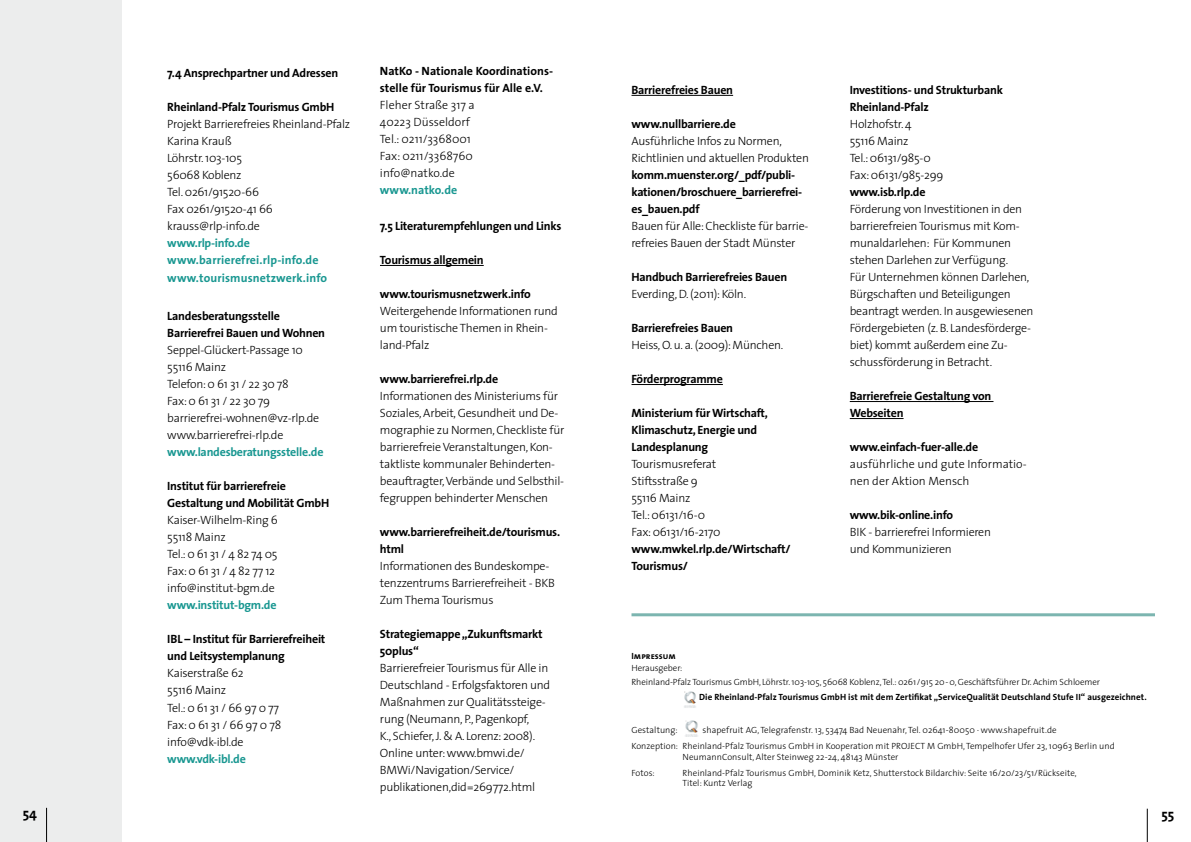
<style>
.page{position:relative;width:1191px;height:842px;background:#fff}
.page>*{position:absolute;margin:0;border:0;box-sizing:border-box;transform-origin:0 0}
.t1{font:700 14px "The Sans";color:#000}
.t2{font:300 12px/17px "The Sans";letter-spacing:-.02em;color:#000}
.t3{font:700 12px/17px "The Sans";letter-spacing:-.02em;color:#000}
.t4{font:300 12px/17px "The Sans";color:#000}
.t5{font:700 12px "The Sans";letter-spacing:-.01em;color:#199791}
.t6{font:700 12px/17px "The Sans";letter-spacing:.01em;color:#199791}
.t7{font:700 12px/17px "The Sans";color:#000}
.t8{font:300 9px/14.8px "The Sans";letter-spacing:.005em;color:#000}
.t9{font:700 9px "The Sans";letter-spacing:.005em;color:#000}
.t10{font:9px "The Sans Bold Caps";letter-spacing:.005em;color:#000}
</style>
<div class="page">
<div style="left:0;top:0;width:122px;height:842px;background:#eceded"></div>
<hr style="left:1147px;top:809px;width:1px;height:33px;background:#000">
<hr style="left:46px;top:808px;width:1px;height:34px;background:#000">
<hr style="left:380px;top:265px;width:104px;height:1px;background:#000">
<img style="left:684px;top:691px;width:12px;height:17px">
<img style="left:685px;top:720px;width:13px;height:17px">
<hr style="left:631px;top:95px;width:102px;height:1px;background:#000">
<hr style="left:631px;top:384px;width:92px;height:1px;background:#000">
<hr style="left:631px;top:613px;width:524px;height:3px;background:#7cb5b0">
<hr style="left:849px;top:401px;width:144px;height:1px;background:#000">
<hr style="left:849px;top:418px;width:54px;height:1px;background:#000">
<p class="t3" style="left:167px;top:64px;width:172px">7.4 Ansprechpartner und Adressen</p>
<p class="t3" style="left:167px;top:98px;width:169px">Rheinland-Pfalz Tourismus GmbH</p>
<p class="t2" style="left:167px;top:115px;width:184px">Projekt Barrierefreies Rheinland-Pfalz<br>Karina Krauß<br>Löhrstr. 103-105<br>56068 Koblenz<br>Tel. 0261/91520-66<br>Fax 0261/91520-41 66 krauss@rlp-info.de</p>
<p class="t6" style="left:167px;top:234px;width:153px">www.rlp-info.de www.barrierefrei.rlp-info.de</p>
<p class="t6" style="left:167px;top:269px;width:161px">www.tourismusnetzwerk.info</p>
<p class="t3" style="left:167px;top:307px;width:159px">Landesberatungsstelle<br>Barrierefrei Bauen und Wohnen</p>
<p class="t2" style="left:167px;top:341px;width:153px">Seppel-Glückert-Passage 10<br>55116 Mainz<br>Telefon: 0 61 31 / 22 30 78<br>Fax: 0 61 31 / 22 30 79 barrierefrei-wohnen@vz-rlp.de www.barrierefrei-rlp.de</p>
<p class="t5" style="left:167px;top:442px;width:158px">www.landesberatungsstelle.de</p>
<p class="t3" style="left:167px;top:477px;width:163px">Institut für barrierefreie<br>Gestaltung und Mobilität GmbH</p>
<p class="t2" style="left:167px;top:511px;width:112px">Kaiser-Wilhelm-Ring 6<br>55118 Mainz<br>Tel.: 0 61 31 / 4 82 74 05<br>Fax: 0 61 31 / 4 82 77 12 info@institut-bgm.de</p>
<p class="t5" style="left:167px;top:595px;width:111px">www.institut-bgm.de</p>
<p class="t3" style="left:167px;top:631px;width:160px">IBL – Institut für Barrierefreiheit und Leitsystemplanung</p>
<p class="t2" style="left:167px;top:664px;width:115px">Kaiserstraße 62<br>55116 Mainz<br>Tel.: 0 61 31 / 66 97 0 77<br>Fax: 0 61 31 / 66 97 0 78 info@vdk-ibl.de</p>
<p class="t5" style="left:167px;top:748px;width:80px">www.vdk-ibl.de</p>
<p class="t7" style="left:380px;top:62px;width:174px">NatKo - Nationale Koordinations&shy;stelle für Tourismus für Alle e.V.</p>
<p class="t4" style="left:380px;top:96px;width:96px">Fleher Straße 317 a<br>40223 Düsseldorf<br>Tel.: 0211/3368001<br>Fax: 0211/3368760 info@natko.de</p>
<p class="t5" style="left:380px;top:180px;width:79px">www.natko.de</p>
<p class="t3" style="left:380px;top:217px;width:183px">7.5 Literaturempfehlungen und Links</p>
<p class="t3" style="left:380px;top:251px;width:105px">Tourismus allgemein</p>
<p class="t3" style="left:380px;top:285px;width:152px">www.tourismusnetzwerk.info</p>
<p class="t2" style="left:380px;top:302px;width:179px">Weitergehende Informationen rund um touristische Themen in Rhein&shy;land-Pfalz</p>
<p class="t3" style="left:380px;top:370px;width:120px">www.barrierefrei.rlp.de</p>
<p class="t2" style="left:380px;top:387px;width:186px">Informationen des Ministeriums für Soziales, Arbeit, Gesundheit und De&shy;mographie zu Normen, Checkliste für barrierefreie Veranstaltungen, Kon&shy;taktliste kommunaler Behinderten&shy;beauftragter, Verbände und Selbsthil&shy;fegruppen behinderter Menschen</p>
<p class="t3" style="left:380px;top:523px;width:182px">www.barrierefreiheit.de/tourismus. html</p>
<p class="t2" style="left:380px;top:557px;width:176px">Informationen des Bundeskompe&shy;tenzzentrums Barrierefreiheit - BKB<br>Zum Thema Tourismus</p>
<p class="t3" style="left:380px;top:625px;width:164px">Strategiemappe„Zukunftsmarkt<br>50plus“</p>
<p class="t2" style="left:380px;top:659px;width:172px">Barrierefreier Tourismus für Alle in<br>Deutschland - Erfolgsfaktoren und<br>Maßnahmen zur Qualitätssteige&shy;rung (Neumann, P., Pagenkopf,<br>K., Schiefer, J. &amp; A. Lorenz: 2008).<br>Online unter: www.bmwi.de/<br>BMWi/Navigation/Service/ publikationen,did=269772.html</p>
<p class="t3" style="left:631px;top:81px;width:103px">Barrierefreies Bauen</p>
<p class="t3" style="left:631px;top:115px;width:106px">www.nullbarriere.de</p>
<p class="t2" style="left:631px;top:132px;width:179px">Ausführliche Infos zu Normen,<br>Richtlinien und aktuellen Produkten</p>
<p class="t3" style="left:631px;top:166px;width:172px">komm.muenster.org/_pdf/publi&shy;kationen/broschuere_barrierefrei&shy;es_bauen.pdf</p>
<p class="t2" style="left:631px;top:217px;width:178px">Bauen für Alle: Checkliste für barrie&shy;refreies Bauen der Stadt Münster</p>
<p class="t3" style="left:631px;top:268px;width:157px">Handbuch Barrierefreies Bauen</p>
<p class="t2" style="left:631px;top:285px;width:116px">Everding, D. (2011): Köln.</p>
<p class="t3" style="left:631px;top:319px;width:103px">Barrierefreies Bauen</p>
<p class="t2" style="left:631px;top:336px;width:153px">Heiss, O. u. a. (2009): München.</p>
<p class="t3" style="left:631px;top:370px;width:93px">Förderprogramme</p>
<p class="t3" style="left:631px;top:404px;width:138px">Ministerium für Wirtschaft,<br>Klimaschutz, Energie und<br>Landesplanung</p>
<p class="t2" style="left:631px;top:455px;width:91px">Tourismusreferat<br>Stiftsstraße 9<br>55116 Mainz<br>Tel.: 06131/16-0<br>Fax: 06131/16-2170</p>
<p class="t3" style="left:631px;top:540px;width:161px">www.mwkel.rlp.de/Wirtschaft/<br>Tourismus/</p>
<p class="t3" style="left:849px;top:81px;width:155px">Investitions- und Strukturbank<br>Rheinland-Pfalz</p>
<p class="t2" style="left:849px;top:115px;width:95px">Holzhofstr. 4<br>55116 Mainz<br>Tel.: 06131/985-0<br>Fax: 06131/985-299</p>
<p class="t3" style="left:849px;top:183px;width:77px">www.isb.rlp.de</p>
<p class="t2" style="left:849px;top:200px;width:185px">Förderung von Investitionen in den barrierefreien Tourismus mit Kom&shy;munaldarlehen: Für Kommunen stehen Darlehen zur Verfügung.<br>Für Unternehmen können Darlehen, Bürgschaften und Beteiligungen beantragt werden. In ausgewiesenen Fördergebieten (z. B. Landesförderge&shy;biet) kommt außerdem eine Zu&shy;schussförderung in Betracht.</p>
<p class="t3" style="left:849px;top:387px;width:143px">Barrierefreie Gestaltung von<br>Webseiten</p>
<p class="t3" style="left:849px;top:438px;width:130px">www.einfach-fuer-alle.de</p>
<p class="t4" style="left:849px;top:455px;width:178px">ausführliche und gute Informatio&shy;nen der Aktion Mensch</p>
<p class="t3" style="left:849px;top:506px;width:105px">www.bik-online.info</p>
<p class="t2" style="left:849px;top:523px;width:143px">BIK - barrierefrei Informieren und Kommunizieren</p>
<p class="t10" style="left:631px;top:648px;width:46px">Impressum</p>
<p class="t8" style="left:631px;top:660px;width:470px">Herausgeber:<br>Rheinland-Pfalz Tourismus GmbH, Löhrstr. 103-105, 56068 Koblenz, Tel.: 0261/ 915 20 - 0, Geschäftsführer Dr. Achim Schloemer</p>
<p class="t9" style="left:699px;top:690px;width:449px">Die Rheinland-Pfalz Tourismus GmbH ist mit dem Zertifikat „ServiceQualität Deutschland Stufe II“ ausgezeichnet.</p>
<p class="t8" style="left:631px;top:722px;width:48px">Gestaltung:</p>
<p class="t8" style="left:631px;top:721px;width:485px;line-height:16.5px;text-indent:71px">shapefruit AG, Telegrafenstr. 13, 53474 Bad Neuenahr, Tel. 02641-80050 · www.shapefruit.de<br>Konzeption: Rheinland-Pfalz Tourismus GmbH in Kooperation mit PROJECT M GmbH, Tempelhofer Ufer 23, 10963 Berlin und</p>
<p class="t8" style="left:682px;top:749px;width:217px">NeumannConsult, Alter Steinweg 22-24, 48143 Münster</p>
<p class="t8" style="left:631px;top:765px;width:25px">Fotos:</p>
<p class="t8" style="left:682px;top:768px;width:396px;line-height:10px">Rheinland-Pfalz Tourismus GmbH, Dominik Ketz, Shutterstock Bildarchiv: Seite 16/20/23/51/Rückseite,<br>Titel: Kuntz Verlag</p>
<p class="t1" style="left:23px;top:801px;width:16px">54</p>
<p class="t1" style="left:1161px;top:802px;width:14px">55</p>
</div>
